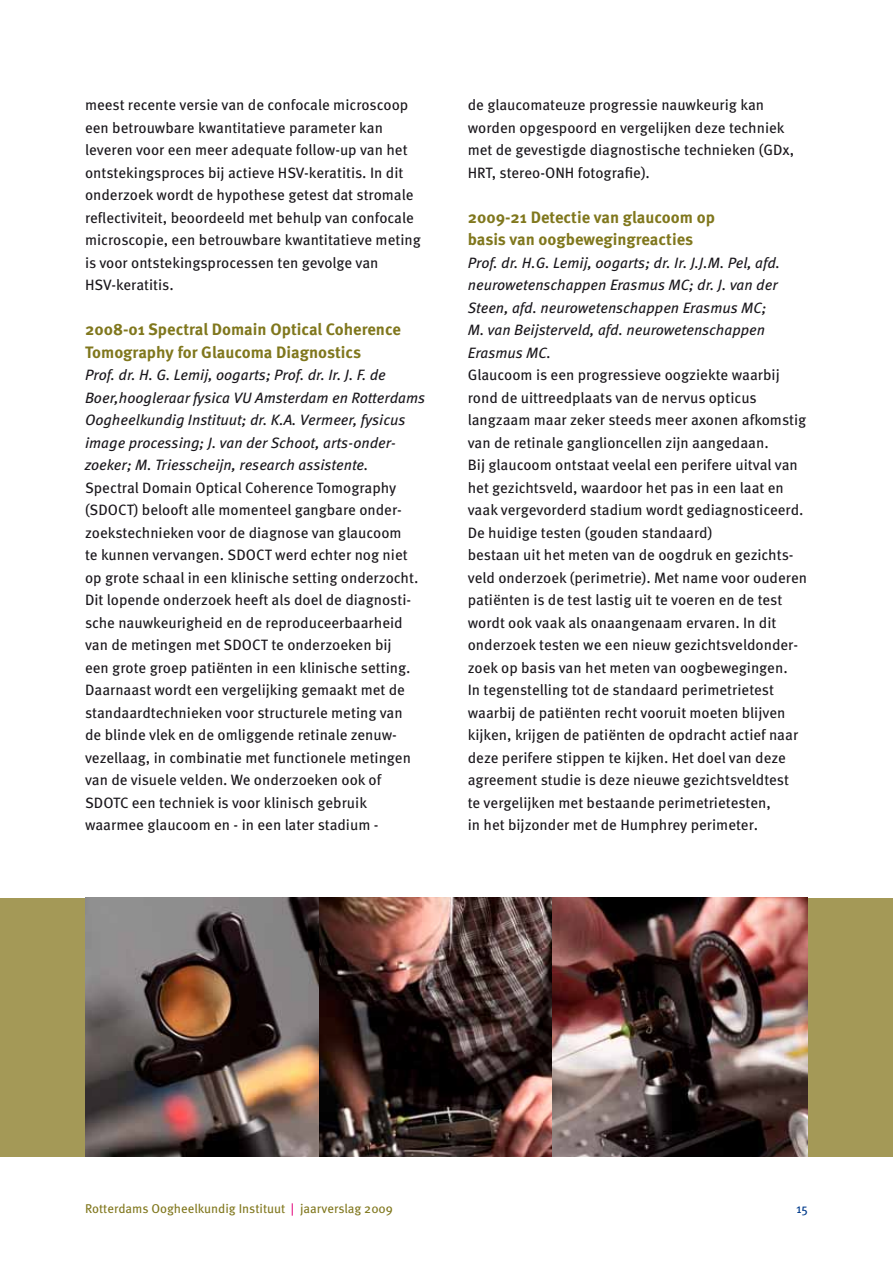
<style>
.page{position:relative;width:893px;height:1263px;background:#fff}
.page>*{position:absolute;margin:0;border:0;box-sizing:border-box;transform-origin:0 0}
.t1{font:700 16.5px/22.5px "Meta Pro";color:#80771d}
.t2{font:15px/22.5px "Meta Pro";color:#1a171c}
.t3{font:italic 15px/22.5px "Meta Pro";color:#1a171c}
.t4{font:12.75px "Meta Pro";color:#80771d}
.t5{font:12.75px "Meta Pro";color:#003b8b}
.s1{color:#e2007a}
</style>
<div class="page">
<div style="left:0;top:898px;width:893px;height:259px;background:#a49957"></div>
<img style="left:85px;top:898px;width:723px;height:259px">
<p class="t2" style="left:85px;top:94px;width:337px">meest recente versie van de confocale microscoop een betrouwbare kwantitatieve parameter kan leveren voor een meer adequate follow-up van het ontstekingsproces bij actieve HSV-keratitis. In dit onderzoek wordt de hypothese getest dat stromale reflectiviteit, beoordeeld met behulp van confocale microscopie, een betrouwbare kwantitatieve meting is voor ontstekingsprocessen ten gevolge van HSV-keratitis.</p>
<p class="t1" style="left:85px;top:318px;width:317px">2008-01 Spectral Domain Optical Coherence<br>Tomography for Glaucoma Diagnostics</p>
<p class="t3" style="left:85px;top:364px;width:342px">Prof. dr. H. G. Lemij, oogarts; Prof. dr. Ir. J. F. de Boer,hoogleraar fysica VU Amsterdam en Rotterdams Oogheelkundig Instituut; dr. K.A. Vermeer, fysicus image processing; J. van der Schoot, arts-onder&shy;zoeker; M. Triesscheijn, research assistente.</p>
<p class="t2" style="left:85px;top:476px;width:335px">Spectral Domain Optical Coherence Tomography (SDOCT) belooft alle momenteel gangbare onder&shy;zoekstechnieken voor de diagnose van glaucoom<br>te kunnen vervangen. SDOCT werd echter nog niet op grote schaal in een klinische setting onderzocht.<br>Dit lopende onderzoek heeft als doel de diagnosti&shy;sche nauwkeurigheid en de reproduceerbaarheid van de metingen met SDOCT te onderzoeken bij een grote groep patiënten in een klinische setting.<br>Daarnaast wordt een vergelijking gemaakt met de standaardtechnieken voor structurele meting van de blinde vlek en de omliggende retinale zenuw&shy;vezellaag, in combinatie met functionele metingen van de visuele velden. We onderzoeken ook of SDOTC een techniek is voor klinisch gebruik waarmee glaucoom en - in een later stadium -</p>
<p class="t2" style="left:468px;top:94px;width:328px">de glaucomateuze progressie nauwkeurig kan worden opgespoord en vergelijken deze techniek met de gevestigde diagnostische technieken (GDx, HRT, stereo-ONH fotografie).</p>
<p class="t1" style="left:468px;top:206px;width:249px">2009-21 Detectie van glaucoom op basis van oogbewegingreacties</p>
<p class="t3" style="left:468px;top:251px;width:314px">Prof. dr. H.G. Lemij, oogarts; dr. Ir. J.J.M. Pel, afd. neurowetenschappen Erasmus MC; dr. J. van der Steen, afd. neurowetenschappen Erasmus MC; M. van Beijsterveld, afd. neurowetenschappen Erasmus MC.</p>
<p class="t2" style="left:468px;top:364px;width:341px">Glaucoom is een progressieve oogziekte waarbij rond de uittreedplaats van de nervus opticus langzaam maar zeker steeds meer axonen afkomstig van de retinale ganglioncellen zijn aangedaan.<br>Bij glaucoom ontstaat veelal een perifere uitval van het gezichtsveld, waardoor het pas in een laat en vaak vergevorderd stadium wordt gediagnosticeerd.<br>De huidige testen (gouden standaard)<br>bestaan uit het meten van de oogdruk en gezichts&shy;veld onderzoek (perimetrie). Met name voor ouderen patiënten is de test lastig uit te voeren en de test wordt ook vaak als onaangenaam ervaren. In dit onderzoek testen we een nieuw gezichtsveldonder&shy;zoek op basis van het meten van oogbewegingen.<br>In tegenstelling tot de standaard perimetrietest waarbij de patiënten recht vooruit moeten blijven kijken, krijgen de patiënten de opdracht actief naar deze perifere stippen te kijken. Het doel van deze agreement studie is deze nieuwe gezichtsveldtest<br>te vergelijken met bestaande perimetrietesten,<br>in het bijzonder met de Humphrey perimeter.</p>
<p class="t4" style="left:85px;top:1200px;width:309px">Rotterdams Oogheelkundig Instituut <span class="s1">|</span> jaarverslag 2009</p>
<p class="t5" style="left:796px;top:1200px;width:13px">15</p>
</div>
